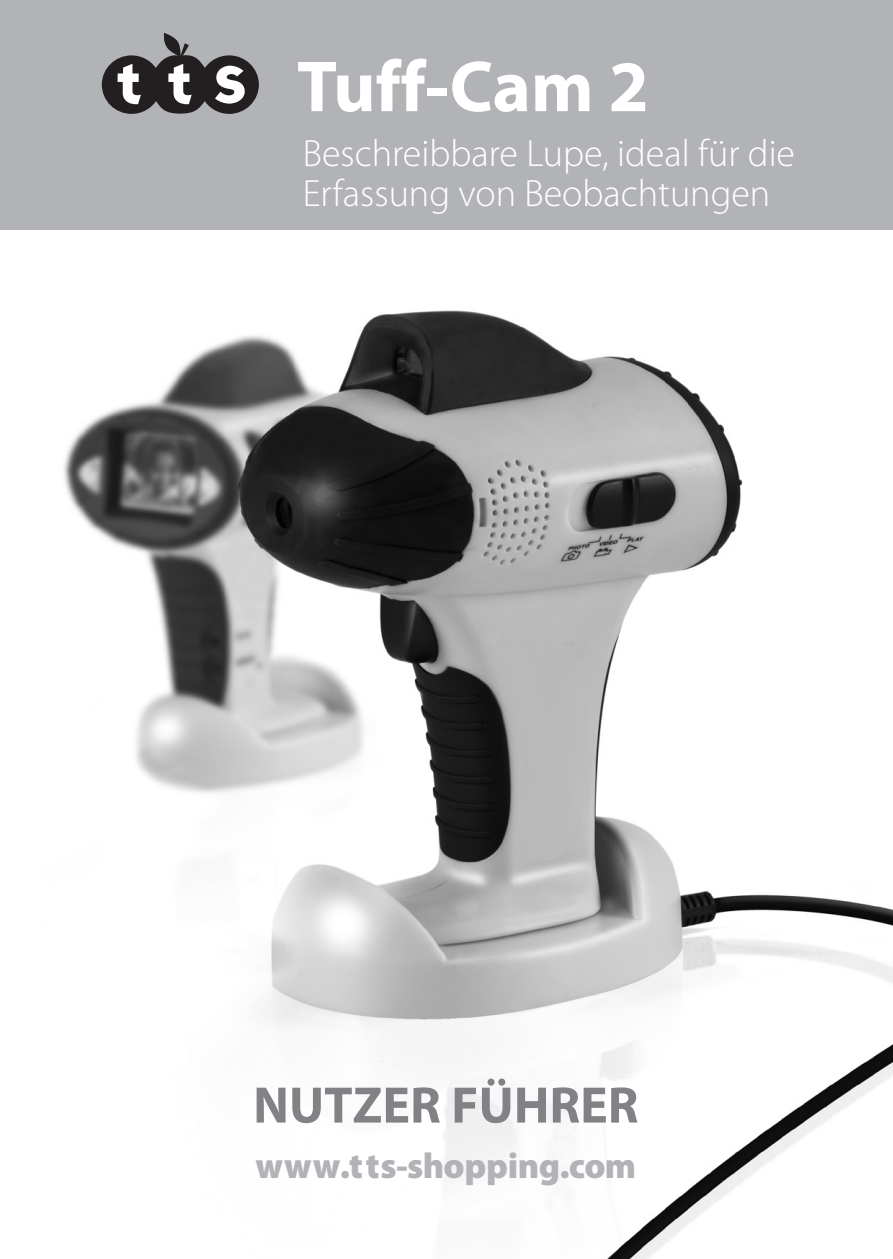
<style>
.page{position:relative;width:893px;height:1259px;background:#fff}
.page>*{position:absolute;margin:0;border:0;box-sizing:border-box;transform-origin:0 0}
.main_top_front{font:700 72.9px "Myriad Pro";color:#fff}
.t1{font:700 51.6px "Myriad Pro";color:#808285}
.front_supporting_tex{font:300 38.1px/40.5px "Myriad Pro";color:#fff}
.t2{font:900 36px "Myriad Pro";letter-spacing:-.01em;color:#b2b3b7}
</style>
<div class="page">
<img style="left:63px;top:310px;width:830px;height:949px">
<div style="left:0;top:0;width:893px;height:230px;background:#b2b3b7"></div>
<svg style="left:102px;top:33px;width:157px;height:81px"></svg>
<p class="main_top_front" style="left:297px;top:46px;width:353px">Tuff-Cam 2</p>
<p class="front_supporting_tex" style="left:303px;top:133px;width:494px">Beschreibbare Lupe, ideal für die<br>Erfassung von Beobachtungen</p>
<p class="t1" style="left:253px;top:1076px;width:387px">NUTZER FÜHRER</p>
<p class="t2" style="left:255px;top:1141px;width:382px">www.tts-shopping.com</p>
</div>
